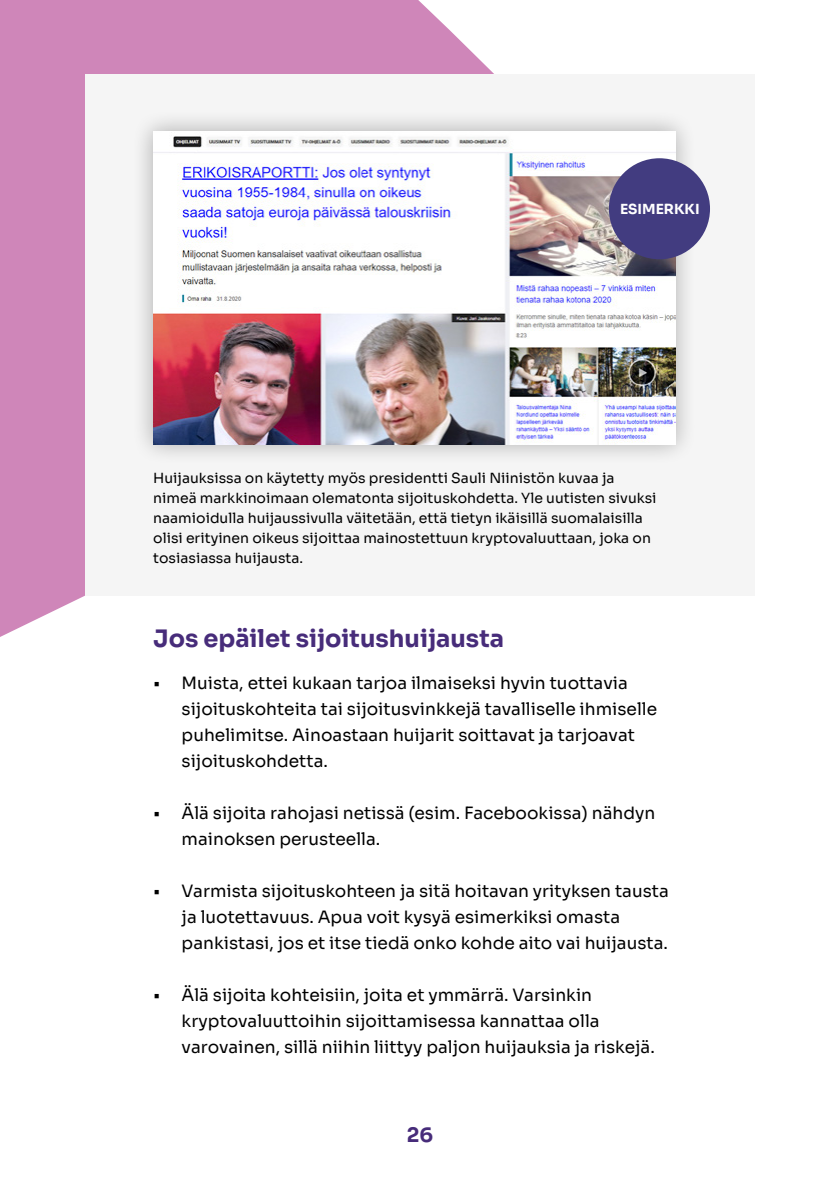
<style>
.page{position:relative;width:840px;height:1191px;background:#fff}
.page>*{position:absolute;margin:0;border:0;box-sizing:border-box;transform-origin:0 0}
.t1{font:700 24px "Sora";color:#472c7a}
.t2{font:700 20px "Sora";color:#472c7a}
.t3{font:17px/26px "Sora";color:#000}
.t4{font:14px/20px "Sora";color:#000}
.t5{font:700 13.8px "Sora";color:#fff}
</style>
<div class="page">
<svg style="left:0;top:0;width:494px;height:637px;fill:#cf86b9"></svg>
<div style="left:85px;top:74px;width:669px;height:521px;background:#f5f5f5"></div>
<div style="left:132px;top:110px;width:564px;height:356px;background:#000;opacity:.3"></div>
<img style="left:153px;top:131px;width:522px;height:313px">
<div style="left:608px;top:158px;width:101px;height:101px;background:#423c80;border-radius:50%"></div>
<p class="t5" style="left:619px;top:203px;width:81px">ESIMERKKI</p>
<p class="t4" style="left:153px;top:469px;width:504px">Huijauksissa on käytetty myös presidentti Sauli Niinistön kuvaa ja nimeä markkinoimaan olematonta sijoituskohdetta. Yle uutisten sivuksi naamioidulla huijaussivulla väitetään, että tietyn ikäisillä suomalaisilla olisi erityinen oikeus sijoittaa mainostettuun kryptovaluuttaan, joka on tosiasiassa huijausta.</p>
<h1 class="t1" style="left:153px;top:628px;width:352px">Jos epäilet sijoitushuijausta</h1>
<p class="t3" style="left:181px;top:671px;width:477px;text-indent:-28px">• Muista, ettei kukaan tarjoa ilmaiseksi hyvin tuottavia sijoituskohteita tai sijoitusvinkkejä tavalliselle ihmiselle puhelimitse. Ainoastaan huijarit soittavat ja tarjoavat sijoituskohdetta.</p>
<p class="t3" style="left:181px;top:801px;width:475px;text-indent:-28px">• Älä sijoita rahojasi netissä (esim. Facebookissa) nähdyn mainoksen perusteella.</p>
<p class="t3" style="left:181px;top:879px;width:488px;text-indent:-28px">• Varmista sijoituskohteen ja sitä hoitavan yrityksen tausta ja luotettavuus. Apua voit kysyä esimerkiksi omasta pankistasi, jos et itse tiedä onko kohde aito vai huijausta.</p>
<p class="t3" style="left:181px;top:983px;width:474px;text-indent:-28px">• Älä sijoita kohteisiin, joita et ymmärrä. Varsinkin kryptovaluuttoihin sijoittamisessa kannattaa olla varovainen, sillä niihin liittyy paljon huijauksia ja riskejä.</p>
<p class="t2" style="left:406px;top:1126px;width:28px">26</p>
</div>
